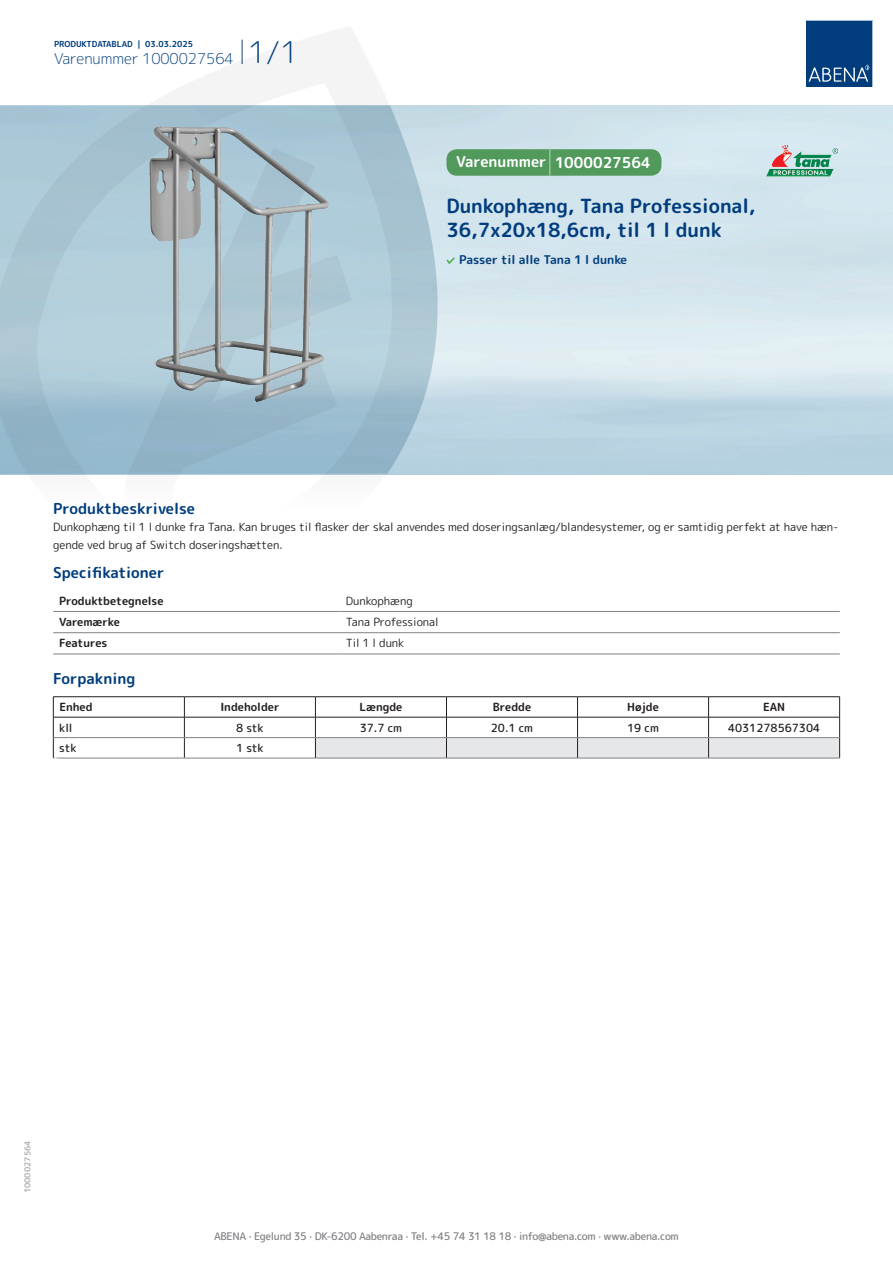
<style>
.page{position:relative;width:893px;height:1263px;background:#fff}
.page>*{position:absolute;margin:0;border:0;box-sizing:border-box;transform-origin:0 0}
.t1{font:700 19.5px/24px "Rounded Mplus 1 c";color:#013d7d}
.t2{font:700 15px "Rounded Mplus 1 c";color:#013d7d}
.t3{font:300 15px "Rounded Mplus 1 c";color:#013d7d}
.t4{font:700 15px "Rounded Mplus 1 c";color:#fff}
.t5{font:700 12px "Rounded Mplus 1 c";color:#013d7d}
.t6{font:11.25px/18px "Rounded Mplus 1 c";color:#231f20}
.t7{font:700 11.25px "Rounded Mplus 1 c";color:#231f20}
.t8{font:500 11.25px "Rounded Mplus 1 c";color:#231f20}
.t9{font:500 10.5px "Rounded Mplus 1 c";letter-spacing:-.03em;color:#808285}
.t10{font:700 10.5px "Rounded Mplus 1 c";color:#fff}
.t11{font:700 8.25px "Rounded Mplus 1 c";color:#013d7d}
.t12{font:700 8.25px "Rounded Mplus 1 c";color:#b2b3b7}
.s1{font-size:30px}
.s2{font-size:25.5px}
</style>
<div class="page">
<img style="left:439px;top:106px;width:454px;height:368px">
<svg style="left:0;top:26px;width:439px;height:449px"></svg>
<svg style="left:0;top:106px;width:438px;height:368px;background:#a7c4d3"></svg>
<svg style="left:242px;top:40px;width:1px;height:24px"></svg>
<svg style="left:806px;top:20px;width:67px;height:67px;background:#144b86"></svg>
<img style="left:150px;top:127px;width:178px;height:275px">
<hr style="left:53px;top:611px;width:287px;height:1px;background:#808285">
<hr style="left:340px;top:611px;width:500px;height:1px;background:#808285">
<hr style="left:53px;top:632px;width:287px;height:1px;background:#808285">
<hr style="left:340px;top:632px;width:500px;height:1px;background:#808285">
<hr style="left:53px;top:654px;width:287px;height:1px;background:#808285">
<hr style="left:340px;top:654px;width:500px;height:1px;background:#808285">
<hr style="left:53px;top:696px;width:131px;height:1px;background:#231f20">
<hr style="left:184px;top:696px;width:131px;height:1px;background:#231f20">
<hr style="left:315px;top:696px;width:131px;height:1px;background:#231f20">
<hr style="left:446px;top:696px;width:131px;height:1px;background:#231f20">
<hr style="left:577px;top:696px;width:132px;height:1px;background:#231f20">
<hr style="left:709px;top:696px;width:131px;height:1px;background:#231f20">
<hr style="left:53px;top:717px;width:131px;height:1px;background:#231f20">
<hr style="left:184px;top:717px;width:131px;height:1px;background:#231f20">
<svg style="left:53px;top:697px;width:1px;height:61px"></svg>
<svg style="left:184px;top:697px;width:1px;height:61px"></svg>
<svg style="left:315px;top:697px;width:525px;height:61px"></svg>
<hr style="left:54px;top:737px;width:130px;height:1px;background:#808285">
<hr style="left:184px;top:737px;width:131px;height:1px;background:#808285">
<hr style="left:315px;top:737px;width:131px;height:1px;background:#808285">
<hr style="left:446px;top:737px;width:131px;height:1px;background:#808285">
<hr style="left:577px;top:737px;width:132px;height:1px;background:#808285">
<hr style="left:709px;top:737px;width:130px;height:1px;background:#808285">
<hr style="left:53px;top:758px;width:131px;height:1px;background:#808285">
<hr style="left:184px;top:758px;width:131px;height:1px;background:#808285">
<hr style="left:315px;top:758px;width:131px;height:1px;background:#808285">
<hr style="left:446px;top:758px;width:131px;height:1px;background:#808285">
<hr style="left:577px;top:758px;width:132px;height:1px;background:#808285">
<hr style="left:709px;top:758px;width:131px;height:1px;background:#808285">
<svg style="left:446px;top:257px;width:9px;height:7px"></svg>
<div style="left:446px;top:149px;width:215px;height:27px;background:#52995c;border-radius:10px"></div>
<img style="left:765px;top:146px;width:73px;height:30px">
<p class="t11" style="left:54px;top:38px;width:141px">PRODUKTDATABLAD | 03.03.2025</p>
<h2 class="t3" style="left:54px;top:48px;width:246px">Varenummer 1000027564 <span class="s1">1/1</span></h2>
<h2 class="t4" style="left:456px;top:152px;width:196px">Varenummer <span class="s2">|</span> 1000027564</h2>
<h1 class="t1" style="left:446px;top:194px;width:310px">Dunkophæng, Tana Professional,<br>36,7x20x18,6cm, til 1 l dunk</h1>
<p class="t5" style="left:459px;top:251px;width:169px">Passer til alle Tana 1 l dunke</p>
<h2 class="t2" style="left:53px;top:498px;width:143px">Produktbeskrivelse</h2>
<p class="t6" style="left:53px;top:517px;width:787px">Dunkophæng til 1 l dunke fra Tana. Kan bruges til flasker der skal anvendes med doseringsanlæg/blandesystemer, og er samtidig perfekt at have hæn&shy;gende ved brug af Switch doseringshætten.</p>
<h2 class="t2" style="left:53px;top:562px;width:113px">Specifikationer</h2>
<p class="t7" style="left:59px;top:592px;width:106px">Produktbetegnelse</p>
<p class="t6" style="left:346px;top:591px;width:69px">Dunkophæng</p>
<p class="t7" style="left:59px;top:614px;width:62px">Varemærke</p>
<p class="t6" style="left:346px;top:613px;width:95px">Tana Professional</p>
<p class="t7" style="left:59px;top:635px;width:50px">Features</p>
<p class="t6" style="left:346px;top:634px;width:60px">Til 1 l dunk</p>
<h2 class="t2" style="left:53px;top:668px;width:84px">Forpakning</h2>
<p class="t7" style="left:59px;top:699px;width:35px">Enhed</p>
<p class="t7" style="left:220px;top:699px;width:61px">Indeholder</p>
<p class="t7" style="left:359px;top:699px;width:44px">Længde</p>
<p class="t7" style="left:493px;top:699px;width:40px">Bredde</p>
<p class="t7" style="left:627px;top:699px;width:33px">Højde</p>
<p class="t7" style="left:763px;top:699px;width:24px">EAN</p>
<p class="t8" style="left:59px;top:719px;width:15px">kll</p>
<p class="t8" style="left:236px;top:719px;width:29px">8 stk</p>
<p class="t8" style="left:360px;top:719px;width:44px">37.7 cm</p>
<p class="t8" style="left:491px;top:719px;width:44px">20.1 cm</p>
<p class="t8" style="left:627px;top:719px;width:33px">19 cm</p>
<p class="t8" style="left:728px;top:719px;width:94px">4031278567304</p>
<p class="t8" style="left:59px;top:740px;width:19px">stk</p>
<p class="t8" style="left:236px;top:740px;width:29px">1 stk</p>
<p class="t10" style="left:53px;top:753px;width:7px">*</p>
<p class="t12" style="left:22px;top:1193px;width:54px;rotate:-90deg">1000027564</p>
<p class="t9" style="left:214px;top:1229px;width:466px">ABENA · Egelund 35 · DK-6200 Aabenraa · Tel. +45 74 31 18 18 · info@abena.com · www.abena.com</p>
</div>
